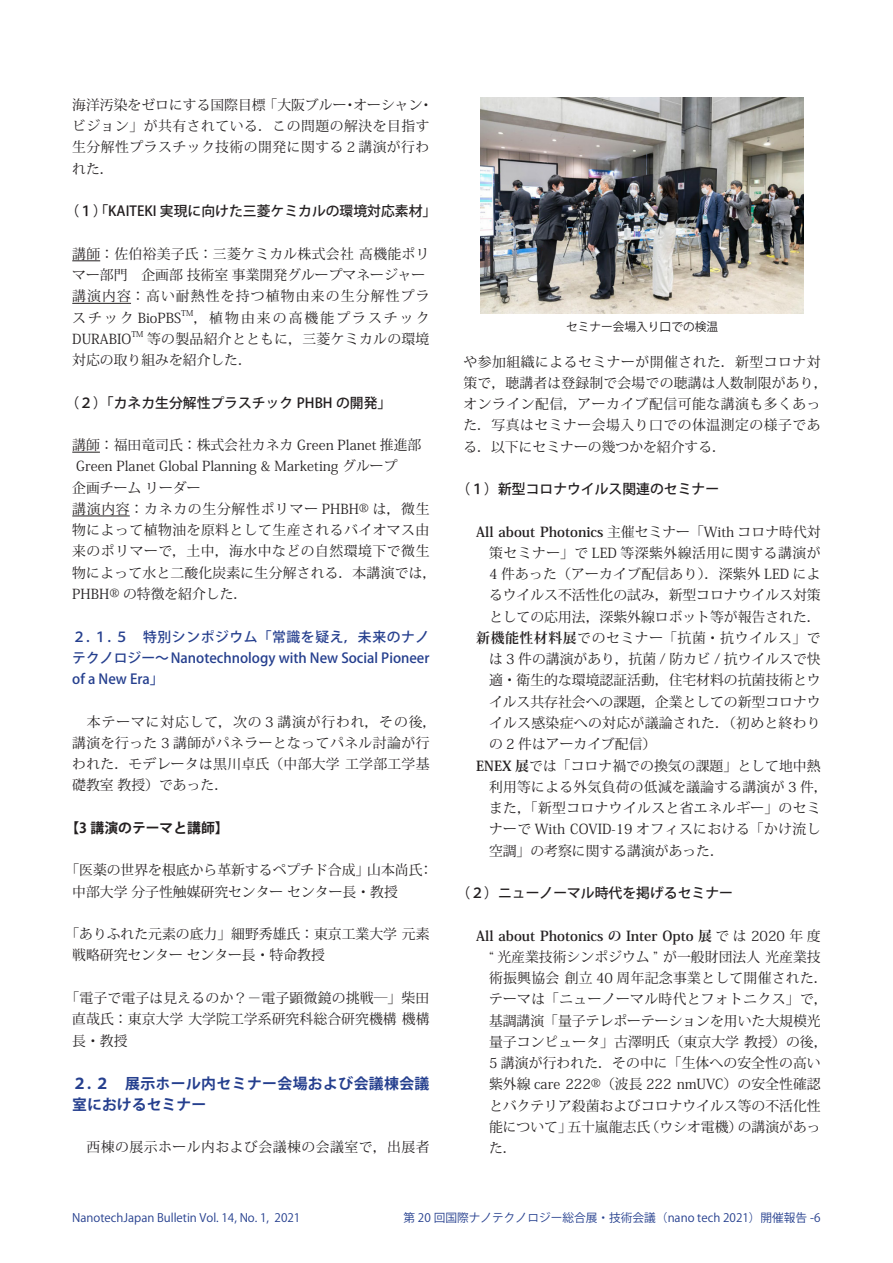
<style>
.page{position:relative;width:893px;height:1263px;background:#fff}
.page>*{position:absolute;margin:0;border:0;box-sizing:border-box;transform-origin:0 0}
.t1{font:700 14.85px/21.3px "Koz Go Pro";letter-spacing:.025em;color:#253f8e}
.t2{font:13.8px/21.3px "Koz Min Pro";letter-spacing:.005em;color:#231f20}
.t3{font:13.8px/21.3px "Koz Min Pro";letter-spacing:.035em;color:#231f20}
.t4{font:13.8px/21.3px "Koz Min Pro";letter-spacing:.03em;color:#231f20}
.t5{font:500 13.8px "Koz Go Pro";color:#231f20}
.t6{font:13.8px/21.3px "Koz Min Pro";letter-spacing:.025em;color:#231f20}
.t7{font:500 13.8px/21.3px "Koz Go Pro";color:#253f8e;text-align:justify}
.t8{font:700 13.8px "Koz Min Pro";color:#231f20}
.t9{font:13.8px "Koz Min Pro";letter-spacing:.045em;color:#231f20}
.t10{font:13.8px "Koz Min Pro";letter-spacing:.15em;color:#231f20}
.t11{font:700 13.8px "Koz Go Pro";color:#231f20}
.t12{font:11.7px "Koz Go Pro";color:#253f8e}
.t13{font:11.7px "Koz Go Pro";color:#231f20}
.t14{font:8.1px "Koz Min Pro";color:#231f20}
.s1{font-weight:400}
.s2{font-weight:700}
</style>
<div class="page">
<svg style="left:72px;top:260px;width:28px;height:1px"></svg>
<hr style="left:72px;top:303px;width:59px;height:1px;background:#231f20">
<svg style="left:72px;top:452px;width:28px;height:1px"></svg>
<hr style="left:72px;top:516px;width:58px;height:1px;background:#231f20">
<img style="left:480px;top:98px;width:324px;height:215px">
<p class="t3" style="left:72px;top:94px;width:362px">海洋汚染をゼロにする国際目標「大阪ブルー・オーシャン・ビジョン」が共有されている．この問題の解決を目指す生分解性プラスチック技術の開発に関する２講演が行われた．</p>
<p class="t5" style="left:65px;top:202px;width:372px">（１）「KAITEKI 実現に向けた三菱ケミカルの環境対応素材」</p>
<p class="t2" style="left:72px;top:243px;width:359px">講師：佐伯裕美子氏：三菱ケミカル株式会社 高機能ポリマー部門　企画部 技術室 事業開発グループマネージャー講演内容：高い耐熱性を持つ植物由来の生分解性プラスチック BioPBS</p>
<p class="t14" style="left:181px;top:307px;width:14px">TM</p>
<p class="t10" style="left:193px;top:308px;width:238px">，植物由来の高機能プラスチック</p>
<p class="t2" style="left:72px;top:328px;width:61px">DURABIO</p>
<p class="t14" style="left:131px;top:328px;width:14px">TM</p>
<p class="t6" style="left:72px;top:328px;width:359px;text-indent:75px">等の製品紹介とともに，三菱ケミカルの環境対応の取り組みを紹介した．</p>
<p class="t5" style="left:65px;top:394px;width:328px">（２）「カネカ生分解性プラスチック PHBH の開発」</p>
<p class="t2" style="left:72px;top:434px;width:366px">講師：福田竜司氏：株式会社カネカ Green Planet 推進部<br>Green Planet Global Planning &amp; Marketing グループ<br>企画チーム リーダー<br>講演内容：カネカの生分解性ポリマー PHBH®︎ は，微生物によって植物油を原料として生産されるバイオマス由来のポリマーで，土中，海水中などの自然環境下で微生物によって水と二酸化炭素に生分解される．本講演では，<br>PHBH®︎ の特徴を紹介した．</p>
<p class="t7" style="left:72px;top:626px;width:359px">２．１．５　特別シンポジウム「常識を疑え，未来のナノテクノロジー～ Nanotechnology with New Social Pioneer of a New Era」</p>
<p class="t4" style="left:72px;top:710px;width:366px">　本テーマに対応して，次の 3 講演が行われ，その後，講演を行った 3 講師がパネラーとなってパネル討論が行われた．モデレータは黒川卓氏（中部大学 工学部工学基礎教室 教授）であった．</p>
<p class="t11" style="left:65px;top:819px;width:165px">【3 講演のテーマと講師】</p>
<p class="t2" style="left:72px;top:859px;width:362px;text-indent:-7px">「医薬の世界を根底から革新するペプチド合成」山本尚氏：中部大学 分子性触媒研究センター センター長・教授</p>
<p class="t2" style="left:72px;top:923px;width:359px;text-indent:-7px">「ありふれた元素の底力」細野秀雄氏：東京工業大学 元素戦略研究センター センター長・特命教授</p>
<p class="t2" style="left:72px;top:987px;width:359px;text-align:justify;text-indent:-7px">「電子で電子は見えるのか？－電子顕微鏡の挑戦―」柴田直哉氏：東京大学 大学院工学系研究科総合研究機構 機構長・教授</p>
<p class="t1" style="left:72px;top:1074px;width:359px">２．２　展示ホール内セミナー会場および会議棟会議室におけるセミナー</p>
<p class="t3" style="left:72px;top:1135px;width:359px">　西棟の展示ホール内および会議棟の会議室で，出展者</p>
<p class="t13" style="left:566px;top:319px;width:154px">セミナー会場入り口での検温</p>
<p class="t3" style="left:463px;top:350px;width:366px">や参加組織によるセミナーが開催された．新型コロナ対策で，聴講者は登録制で会場での聴講は人数制限があり，オンライン配信，アーカイブ配信可能な講演も多くあった．写真はセミナー会場入り口での体温測定の様子である．以下にセミナーの幾つかを紹介する．</p>
<p class="t5" style="left:457px;top:480px;width:264px">（１）新型コロナウイルス関連のセミナー</p>
<p class="t8" style="left:476px;top:521px;width:346px">All about Photonics <span class="s1">主催セミナー「With コロナ時代対</span></p>
<p class="t3" style="left:489px;top:542px;width:333px">策セミナー」で LED 等深紫外線活用に関する講演が</p>
<p class="t2" style="left:489px;top:563px;width:333px">4 件あった（アーカイブ配信あり）．深紫外 LED によ</p>
<p class="t2" style="left:489px;top:584px;width:333px">るウイルス不活性化の試み，新型コロナウイルス対策</p>
<p class="t2" style="left:489px;top:605px;width:333px">としての応用法，深紫外線ロボット等が報告された．</p>
<p class="t9" style="left:476px;top:628px;width:346px"><span class="s2">新機能性材料展</span>でのセミナー「抗菌・抗ウイルス」で</p>
<p class="t2" style="left:489px;top:648px;width:333px">は 3 件の講演があり，抗菌 / 防カビ / 抗ウイルスで快</p>
<p class="t2" style="left:489px;top:669px;width:333px">適・衛生的な環境認証活動，住宅材料の抗菌技術とウ</p>
<p class="t2" style="left:489px;top:690px;width:333px">イルス共存社会への課題，企業としての新型コロナウ</p>
<p class="t6" style="left:489px;top:712px;width:333px">イルス感染症への対応が議論された．（初めと終わり</p>
<p class="t2" style="left:489px;top:733px;width:169px">の 2 件はアーカイブ配信）</p>
<p class="t2" style="left:476px;top:754px;width:346px"><span class="s2">ENEX 展</span>では「コロナ禍での換気の課題」として地中熱</p>
<p class="t2" style="left:489px;top:775px;width:340px">利用等による外気負荷の低減を議論する講演が 3 件，</p>
<p class="t6" style="left:489px;top:797px;width:333px">また，「新型コロナウイルスと省エネルギー」のセミ</p>
<p class="t4" style="left:489px;top:818px;width:333px">ナーで With COVID-19 オフィスにおける「かけ流し</p>
<p class="t2" style="left:489px;top:839px;width:236px">空調」の考察に関する講演があった．</p>
<p class="t5" style="left:457px;top:884px;width:278px">（２）ニューノーマル時代を掲げるセミナー</p>
<p class="t2" style="left:489px;top:924px;width:340px;text-indent:-13px"><span class="s2">All about Photonics の Inter Opto 展</span>では 2020 年度“ 光産業技術シンポジウム ” が一般財団法人 光産業技術振興協会 創立 40 周年記念事業として開催された．テーマは「ニューノーマル時代とフォトニクス」で，基調講演「量子テレポーテーションを用いた大規模光量子コンピュータ」古澤明氏（東京大学 教授）の後，<br>5 講演が行われた．その中に「生体への安全性の高い紫外線 care 222®（波長 222 nmUVC）の安全性確認とバクテリア殺菌およびコロナウイルス等の不活化性能について」五十嵐龍志氏（ウシオ電機）の講演があった．</p>
<p class="t12" style="left:72px;top:1210px;width:230px">NanotechJapan Bulletin Vol. 14, No. 1, 2021</p>
<p class="t12" style="left:403px;top:1210px;width:419px">第 20 回国際ナノテクノロジー総合展・技術会議（nano tech 2021）開催報告 -6</p>
</div>
